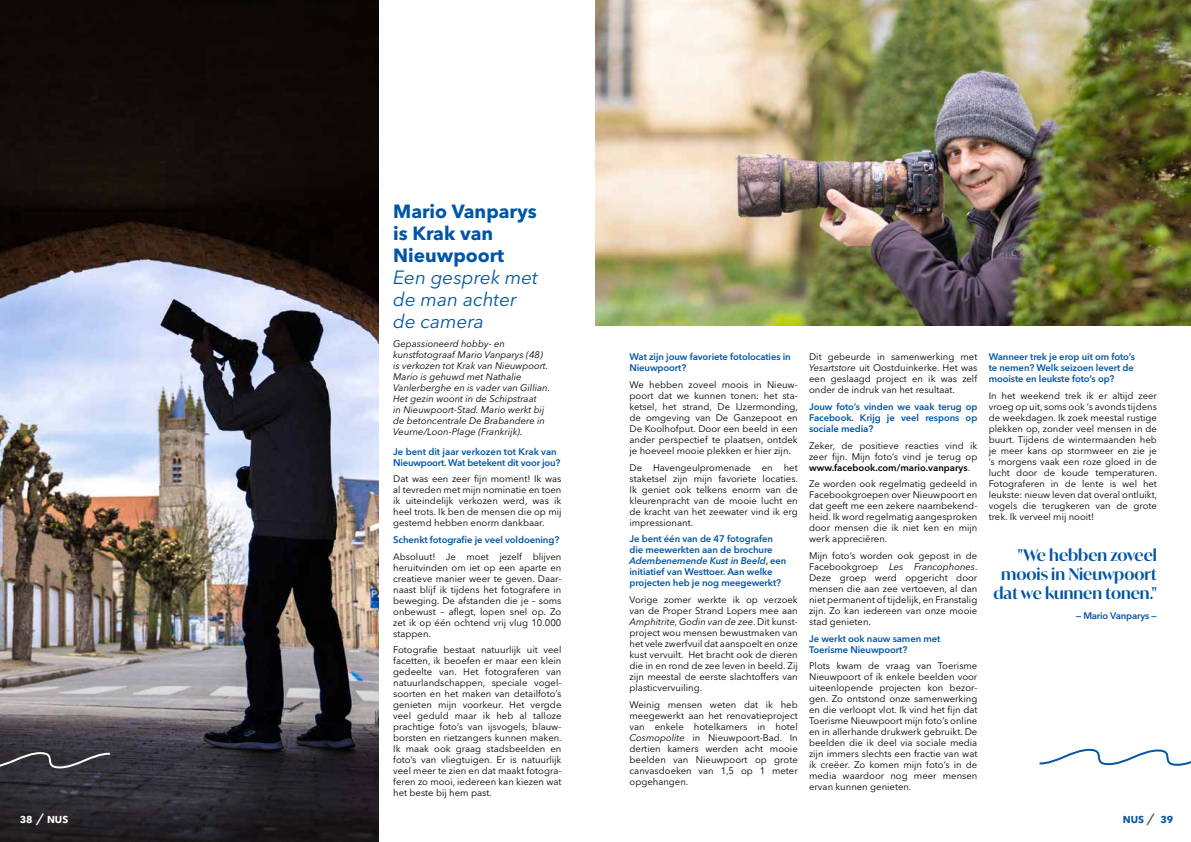
<style>
.page{position:relative;width:1191px;height:842px;background:#fff}
.page>*{position:absolute;margin:0;border:0;box-sizing:border-box;transform-origin:0 0}
.t1{font:700 19px/22px "Avenir Next LT Pro";color:#0056a4}
.t2{font:italic 19px/22px "Avenir Next LT Pro";color:#0056a4}
.t3{font:600 16px/19.2px "Ivy Mode";color:#0056a4;text-align:right}
.t4{font:700 10px "Avenir Next LT Pro";color:#0056a4}
.t5{font:700 10px "Avenir Next LT Pro";color:#fff}
.t6{font:9.5px/11px "Avenir Next LT Pro";color:#000;text-align:justify}
.t7{font:600 9.5px/11px "Avenir Next LT Pro";letter-spacing:-.01em;color:#0056a4}
.t8{font:italic 9.5px/11px "Avenir Next LT Pro";color:#000}
.s1{font-weight:400;font-size:16px}
.s2{font-style:italic}
.s3{font-weight:600}
.s4{font-weight:400;font-size:16px;color:#575756}
</style>
<div class="page">
<img style="left:0;top:0;width:378px;height:258px">
<img style="left:0;top:258px;width:378px;height:584px">
<img style="left:595px;top:0;width:596px;height:326px">
<svg style="left:0;top:748px;width:111px;height:22px;background:#46454b"></svg>
<svg style="left:1039px;top:748px;width:152px;height:18px"></svg>
<p class="t5" style="left:20px;top:813px;width:50px">38 <span class="s1">/</span> NUS</p>
<h1 class="t1" style="left:393px;top:200px;width:145px">Mario Vanparys is Krak van<br>Nieuwpoort</h1>
<h1 class="t2" style="left:393px;top:266px;width:146px">Een gesprek met de man achter de camera</h1>
<p class="t8" style="left:393px;top:338px;width:158px">Gepassioneerd hobby- en kunstfotograaf Mario Vanparys (48) is verkozen tot Krak van Nieuwpoort.<br>Mario is gehuwd met Nathalie Vanlerberghe en is vader van Gillian.<br>Het gezin woont in de Schipstraat<br>in Nieuwpoort-Stad. Mario werkt bij de betoncentrale De Brabandere in Veurne/Loon-Plage (Frankrijk).</p>
<p class="t7" style="left:393px;top:446px;width:169px">Je bent dit jaar verkozen tot Krak van<br>Nieuwpoort. Wat betekent dit voor jou?</p>
<p class="t6" style="left:393px;top:473px;width:170px">Dat was een zeer fijn moment! Ik was al tevreden met mijn nominatie en toen ik uiteindelijk verkozen werd, was ik heel trots. Ik ben de mensen die op mij gestemd hebben enorm dankbaar.</p>
<p class="t7" style="left:393px;top:534px;width:167px">Schenkt fotografie je veel voldoening?</p>
<p class="t6" style="left:393px;top:551px;width:170px">Absoluut! Je moet jezelf blijven heruitvinden om iet op een aparte en creatieve manier weer te geven. Daar&shy;naast blijf ik tijdens het fotografere in beweging. De afstanden die je – soms onbewust – aflegt, lopen snel op. Zo zet ik op één ochtend vrij vlug 10.000 stappen.</p>
<p class="t6" style="left:393px;top:644px;width:170px">Fotografie bestaat natuurlijk uit veel facetten, ik beoefen er maar een klein gedeelte van. Het fotograferen van natuurlandschappen, speciale vogel&shy;soorten en het maken van detailfoto’s genieten mijn voorkeur. Het vergde veel geduld maar ik heb al talloze prachtige foto’s van ijsvogels, blauw&shy;borsten en rietzangers kunnen maken.<br>Ik maak ook graag stadsbeelden en foto’s van vliegtuigen. Er is natuurlijk veel meer te zien en dat maakt fotogra&shy;feren zo mooi, iedereen kan kiezen wat het beste bij hem past.</p>
<p class="t7" style="left:629px;top:351px;width:163px">Wat zijn jouw favoriete fotolocaties in<br>Nieuwpoort?</p>
<p class="t6" style="left:629px;top:379px;width:170px">We hebben zoveel moois in Nieuw&shy;poort dat we kunnen tonen: het sta&shy;ketsel, het strand, De IJzermonding, de omgeving van De Ganzepoot en De Koolhofput. Door een beeld in een ander perspectief te plaatsen, ontdek je hoeveel mooie plekken er hier zijn.</p>
<p class="t6" style="left:629px;top:462px;width:170px">De Havengeulpromenade en het staketsel zijn mijn favoriete locaties.<br>Ik geniet ook telkens enorm van de kleurenpracht van de mooie lucht en de kracht van het zeewater vind ik erg impressionant.</p>
<p class="t7" style="left:629px;top:533px;width:158px">Je bent één van de 47 fotografen die meewerkten aan de brochure<br><span class="s2">Adembenemende Kust in Beeld</span>, een initiatief van Westtoer. Aan welke projecten heb je nog meegewerkt?</p>
<p class="t6" style="left:629px;top:594px;width:170px">Vorige zomer werkte ik op verzoek van de Proper Strand Lopers mee aan <span class="s2">Amphitrite, Godin van de zee</span>. Dit kunst&shy;project wou mensen bewustmaken van het vele zwerfvuil dat aanspoelt en onze kust vervuilt. Het bracht ook de dieren die in en rond de zee leven in beeld. Zij zijn meestal de eerste slachtoffers van plasticvervuiling.</p>
<p class="t6" style="left:629px;top:699px;width:170px">Weinig mensen weten dat ik heb meegewerkt aan het renovatieproject van enkele hotelkamers in hotel <span class="s2">Cosmopolite</span> in Nieuwpoort-Bad. In dertien kamers werden acht mooie beelden van Nieuwpoort op grote canvasdoeken van 1,5 op 1 meter opgehangen.</p>
<p class="t6" style="left:809px;top:351px;width:170px">Dit gebeurde in samenwerking met <span class="s2">Yesartstore</span> uit Oostduinkerke. Het was een geslaagd project en ik was zelf onder de indruk van het resultaat.</p>
<p class="t7" style="left:809px;top:401px;width:170px;text-align:justify">Jouw foto’s vinden we vaak terug op Facebook. Krijg je veel respons op sociale media?</p>
<p class="t6" style="left:809px;top:440px;width:170px">Zeker, de positieve reacties vind ik zeer fijn. Mijn foto’s vind je terug op <span class="s3">www.facebook.com/mario.vanparys</span>.</p>
<p class="t6" style="left:809px;top:478px;width:170px">Ze worden ook regelmatig gedeeld in Facebookgroepen over Nieuwpoort en dat geeft me een zekere naambekend&shy;heid. Ik word regelmatig aangesproken door mensen die ik niet ken en mijn werk appreciëren.</p>
<p class="t6" style="left:809px;top:550px;width:170px">Mijn foto’s worden ook gepost in de Facebookgroep <span class="s2">Les Francophones</span>.<br>Deze groep werd opgericht door mensen die aan zee vertoeven, al dan niet permanent of tijdelijk, en Franstalig zijn. Zo kan iedereen van onze mooie stad genieten.</p>
<p class="t7" style="left:809px;top:633px;width:133px">Je werkt ook nauw samen met<br>Toerisme Nieuwpoort?</p>
<p class="t6" style="left:809px;top:660px;width:170px">Plots kwam de vraag van Toerisme Nieuwpoort of ik enkele beelden voor uiteenlopende projecten kon bezor&shy;gen. Zo ontstond onze samenwerking en die verloopt vlot. Ik vind het fijn dat Toerisme Nieuwpoort mijn foto’s online en in allerhande drukwerk gebruikt. De beelden die ik deel via sociale media zijn immers slechts een fractie van wat ik creëer. Zo komen mijn foto’s in de media waardoor nog meer mensen ervan kunnen genieten.</p>
<p class="t7" style="left:988px;top:351px;width:148px">Wanneer trek je erop uit om foto’s te nemen? Welk seizoen levert de mooiste en leukste foto’s op?</p>
<p class="t6" style="left:988px;top:390px;width:170px">In het weekend trek ik er altijd zeer vroeg op uit, soms ook ‘s avonds tijdens de weekdagen. Ik zoek meestal rustige plekken op, zonder veel mensen in de buurt. Tijdens de wintermaanden heb je meer kans op stormweer en zie je ’s morgens vaak een roze gloed in de lucht door de koude temperaturen.<br>Fotograferen in de lente is wel het leukste: nieuw leven dat overal ontluikt, vogels die terugkeren van de grote trek. Ik verveel mij nooit!</p>
<h2 class="t3" style="left:993px;top:545px;width:165px">"We hebben zoveel moois in Nieuwpoort dat we kunnen tonen."</h2>
<p class="t7" style="left:1075px;top:610px;width:83px">— Mario Vanparys —</p>
<p class="t4" style="left:1122px;top:813px;width:52px">NUS <span class="s4">/</span> 39</p>
</div>
